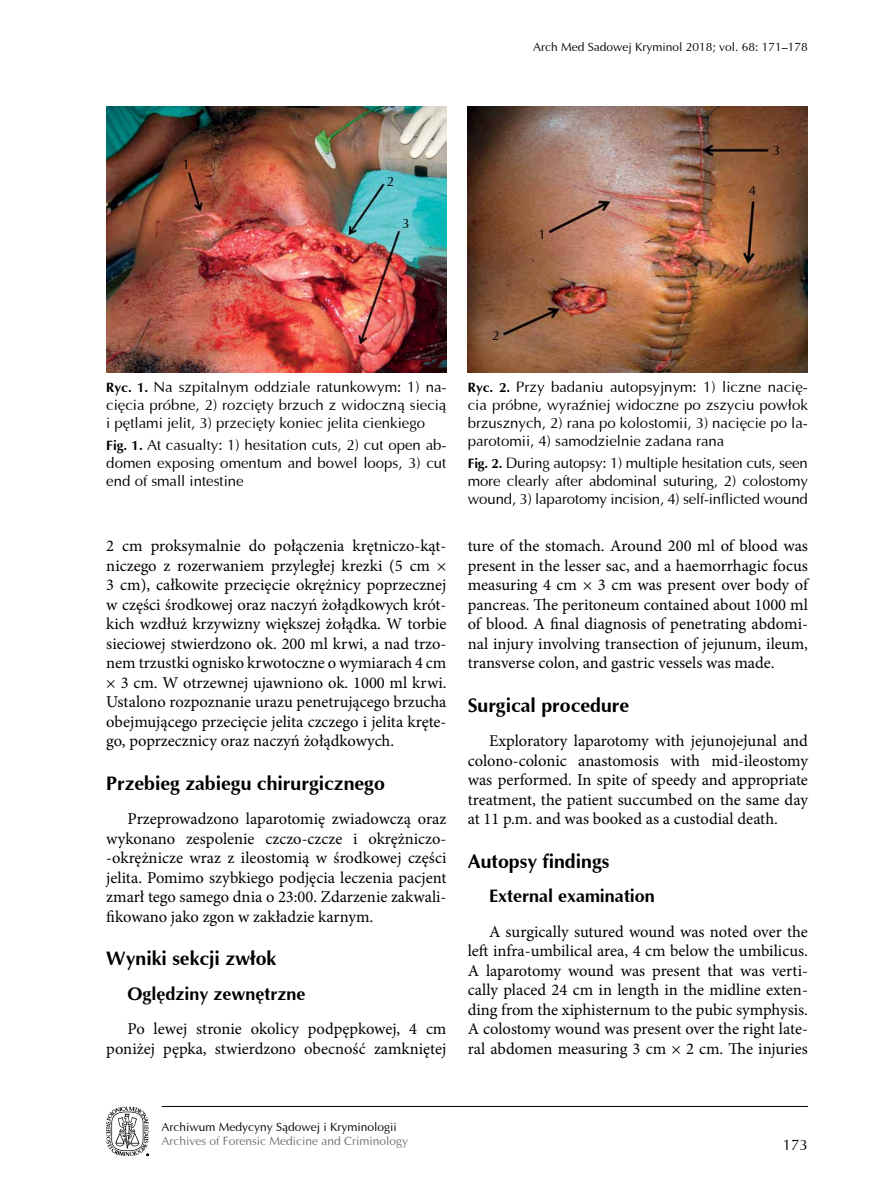
<style>
.page{position:relative;width:893px;height:1191px;background:#fff}
.page>*{position:absolute;margin:0;border:0;box-sizing:border-box;transform-origin:0 0}
.t1{font:700 19.5px "Ottawa";color:#000}
.t2{font:700 18px "Ottawa";color:#000}
.t3{font:16.5px/19.5px "Minion Pro";color:#000;text-align:justify}
.t4{font:15px/18px "Ottawa";color:#000;text-align:justify}
.t5{font:13.5px "Ottawa";color:#000}
.t6{font:12px "Ottawa";color:#000}
.t7{font:12px "Ottawa";color:#6d6e71}
.s1{font-weight:700;font-size:13.5px}
</style>
<div class="page">
<hr style="left:162px;top:1106px;width:646px;height:1px;background:#000">
<svg style="left:106px;top:1106px;width:43px;height:50px"></svg>
<img style="left:106px;top:106px;width:340px;height:266px">
<img style="left:468px;top:106px;width:340px;height:266px">
<p class="t5" style="left:182px;top:156px;width:9px">1</p>
<p class="t5" style="left:387px;top:173px;width:9px">2</p>
<p class="t5" style="left:402px;top:215px;width:9px">3</p>
<p class="t6" style="left:533px;top:40px;width:276px">Arch Med Sadowej Kryminol 2018; vol. 68: 171–178</p>
<p class="t5" style="left:538px;top:226px;width:9px">1</p>
<p class="t5" style="left:749px;top:182px;width:9px">4</p>
<p class="t5" style="left:773px;top:142px;width:9px">3</p>
<p class="t4" style="left:106px;top:378px;width:342px"><span class="s1">Ryc. 1.</span> Na szpitalnym oddziale ratunkowym: 1) na&shy;cięcia próbne, 2) rozcięty brzuch z widoczną siecią i pętlami jelit, 3) przecięty koniec jelita cienkiego</p>
<p class="t4" style="left:106px;top:436px;width:342px"><span class="s1">Fig. 1.</span> At casualty: 1) hesitation cuts, 2) cut open ab&shy;domen exposing omentum and bowel loops, 3) cut end of small intestine</p>
<p class="t3" style="left:106px;top:536px;width:342px">2 cm proksymalnie do połączenia krętniczo-kąt&shy;niczego z rozerwaniem przyległej krezki (5 cm × 3 cm), całkowite przecięcie okrężnicy poprzecznej w części środkowej oraz naczyń żołądkowych krót&shy;kich wzdłuż krzywizny większej żołądka. W torbie sieciowej stwierdzono ok. 200 ml krwi, a nad trzo&shy;nem trzustki ognisko krwotoczne o wymiarach 4 cm × 3 cm. W otrzewnej ujawniono ok. 1000 ml krwi.<br>Ustalono rozpoznanie urazu penetrującego brzucha obejmującego przecięcie jelita czczego i jelita kręte&shy;go, poprzecznicy oraz naczyń żołądkowych.</p>
<p class="t1" style="left:106px;top:770px;width:280px">Przebieg zabiegu chirurgicznego</p>
<p class="t3" style="left:106px;top:809px;width:342px;text-indent:21px">Przeprowadzono laparotomię zwiadowczą oraz wykonano zespolenie czczo-czcze i okrężniczo--okrężnicze wraz z ileostomią w środkowej części jelita. Pomimo szybkiego podjęcia leczenia pacjent zmarł tego samego dnia o 23:00. Zdarzenie zakwali&shy;fikowano jako zgon w zakładzie karnym.</p>
<p class="t1" style="left:106px;top:946px;width:172px">Wyniki sekcji zwłok</p>
<p class="t2" style="left:128px;top:982px;width:180px">Oględziny zewnętrzne</p>
<p class="t3" style="left:106px;top:1019px;width:342px;text-align:right">Po lewej stronie okolicy podpępkowej, 4 cm poniżej pępka, stwierdzono obecność zamkniętej</p>
<p class="t5" style="left:492px;top:327px;width:9px">2</p>
<p class="t4" style="left:468px;top:378px;width:342px"><span class="s1">Ryc. 2.</span> Przy badaniu autopsyjnym: 1) liczne nacię&shy;cia próbne, wyraźniej widoczne po zszyciu powłok brzusznych, 2) rana po kolostomii, 3) nacięcie po la&shy;parotomii, 4) samodzielnie zadana rana</p>
<p class="t4" style="left:468px;top:454px;width:342px"><span class="s1">Fig. 2.</span> During autopsy: 1) multiple hesitation cuts, seen more clearly after abdominal suturing, 2) colostomy wound, 3) laparotomy incision, 4) self-inflicted wound</p>
<p class="t3" style="left:468px;top:536px;width:342px">ture of the stomach. Around 200 ml of blood was present in the lesser sac, and a haemorrhagic focus measuring 4 cm × 3 cm was present over body of pancreas. The peritoneum contained about 1000 ml of blood. A final diagnosis of penetrating abdomi&shy;nal injury involving transection of jejunum, ileum, transverse colon, and gastric vessels was made.</p>
<p class="t1" style="left:468px;top:692px;width:163px">Surgical procedure</p>
<p class="t3" style="left:468px;top:731px;width:342px;text-indent:21px">Exploratory laparotomy with jejunojejunal and colono-colonic anastomosis with mid-ileostomy was performed. In spite of speedy and appropriate treatment, the patient succumbed on the same day at 11 p.m. and was booked as a custodial death.</p>
<p class="t1" style="left:468px;top:848px;width:143px">Autopsy findings</p>
<p class="t2" style="left:489px;top:884px;width:167px">External examination</p>
<p class="t3" style="left:468px;top:921px;width:342px;text-indent:21px">A surgically sutured wound was noted over the left infra-umbilical area, 4 cm below the umbilicus.<br>A laparotomy wound was present that was verti&shy;cally placed 24 cm in length in the midline exten&shy;ding from the xiphisternum to the pubic symphysis.<br>A colostomy wound was present over the right late&shy;ral abdomen measuring 3 cm × 2 cm. The injuries</p>
<p class="t6" style="left:162px;top:1119px;width:237px">Archiwum Medycyny Sądowej i Kryminologii</p>
<p class="t7" style="left:162px;top:1134px;width:248px">Archives of Forensic Medicine and Criminology</p>
<p class="t4" style="left:783px;top:1136px;width:27px">173</p>
</div>
